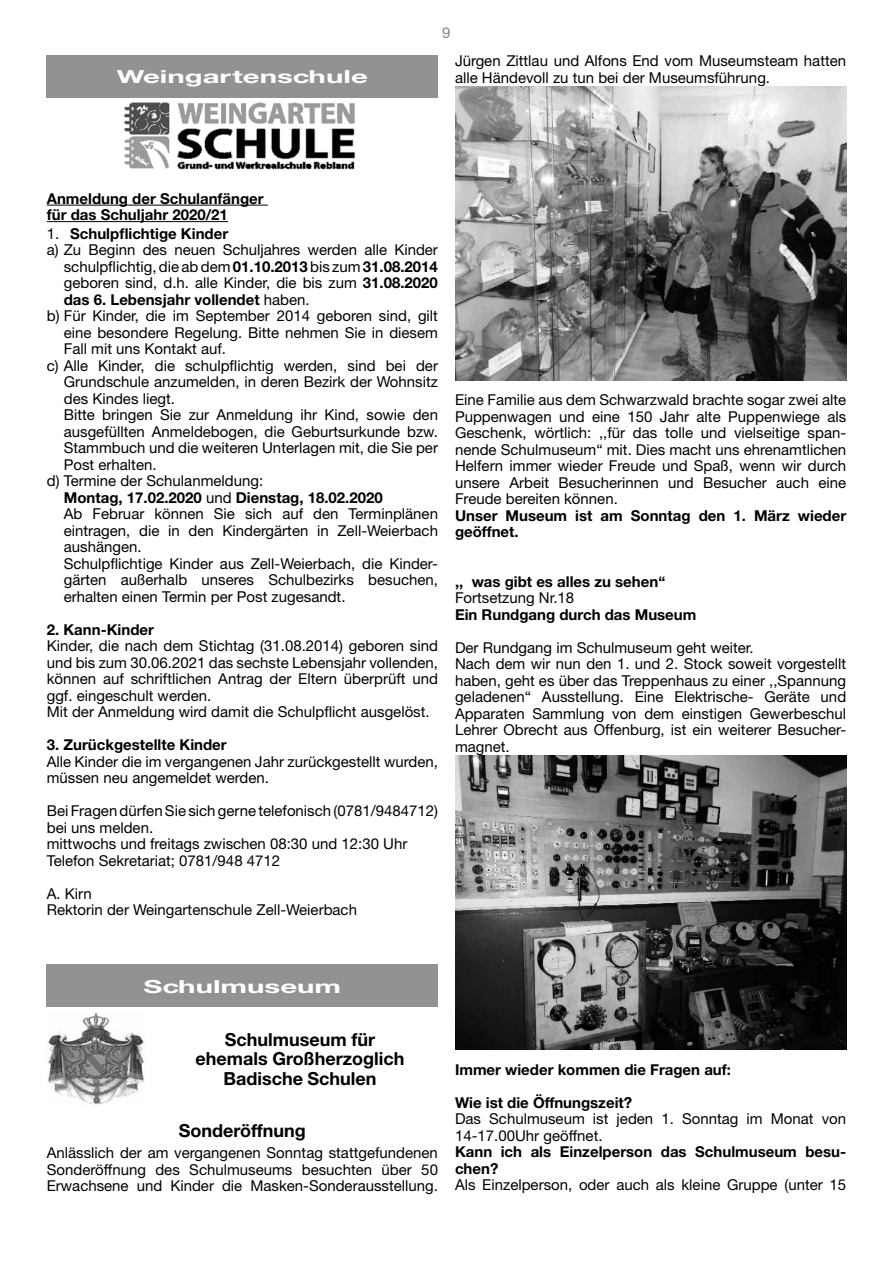
<style>
.page{position:relative;width:893px;height:1263px;background:#fff}
.page>*{position:absolute;margin:0;border:0;box-sizing:border-box;transform-origin:0 0}
.t1{font:700 18px/19.5px "Helvetica Neue";color:#000;text-align:center}
.t2{font:700 18px "Helvetica Neue CE";color:#fff;scale:1.63 1}
.t3{font:700 18px "Helvetica Neue LT Std";color:#000}
.t4{font:15px/16.5px "Helvetica Neue LT Std";color:#000}
.t5{font:700 15px/16.5px "Helvetica Neue LT Std";color:#000}
.t6{font:15px "Helvetica Neue LT Std";color:#878787}
.s1{font-weight:400}
.s2{font-weight:700}
</style>
<div class="page">
<hr style="left:47px;top:205px;width:221px;height:1px;background:#000">
<hr style="left:47px;top:221px;width:181px;height:1px;background:#000">
<img style="left:124px;top:102px;width:231px;height:68px">
<div style="left:47px;top:55px;width:391px;height:43px;background:#929292"></div>
<div style="left:47px;top:965px;width:391px;height:42px;background:#929292"></div>
<img style="left:48px;top:1012px;width:96px;height:93px">
<img style="left:455px;top:87px;width:391px;height:293px">
<img style="left:455px;top:756px;width:391px;height:294px">
<p class="t2" style="left:117px;top:66px;width:155px">Weingartenschule</p>
<p class="t6" style="left:442px;top:24px;width:10px">9</p>
<p class="t4" style="left:455px;top:52px;width:393px">Jürgen Zittlau und Alfons End vom Museumsteam hatten alle Händevoll zu tun bei der Museumsführung.</p>
<p class="t5" style="left:47px;top:190px;width:218px">Anmeldung der Schulanfänger für das Schuljahr 2020/21</p>
<p class="t5" style="left:47px;top:225px;width:183px"><span class="s1">1.</span> Schulpflichtige Kinder</p>
<p class="t4" style="left:47px;top:241px;width:393px">a) Zu Beginn des neuen Schuljahres werden alle Kinder</p>
<p class="t4" style="left:64px;top:258px;width:376px">schulpflichtig, die ab dem <span class="s2">01.10.2013</span> bis zum <span class="s2">31.08.2014</span></p>
<p class="t4" style="left:64px;top:274px;width:376px">geboren sind, d.h. alle Kinder, die bis zum <span class="s2">31.08.2020</span></p>
<p class="t5" style="left:64px;top:291px;width:247px">das 6. Lebensjahr vollendet <span class="s1">haben.</span></p>
<p class="t4" style="left:47px;top:307px;width:393px">b) Für Kinder, die im September 2014 geboren sind, gilt</p>
<p class="t4" style="left:64px;top:324px;width:376px">eine besondere Regelung. Bitte nehmen Sie in diesem</p>
<p class="t4" style="left:64px;top:340px;width:164px">Fall mit uns Kontakt auf.</p>
<p class="t4" style="left:47px;top:357px;width:393px">c) Alle Kinder, die schulpflichtig werden, sind bei der</p>
<p class="t4" style="left:64px;top:373px;width:376px">Grundschule anzumelden, in deren Bezirk der Wohnsitz</p>
<p class="t4" style="left:64px;top:390px;width:113px">des Kindes liegt.</p>
<p class="t4" style="left:64px;top:406px;width:376px">Bitte bringen Sie zur Anmeldung ihr Kind, sowie den</p>
<p class="t4" style="left:64px;top:423px;width:376px">ausgefüllten Anmeldebogen, die Geburtsurkunde bzw.</p>
<p class="t4" style="left:64px;top:439px;width:376px">Stammbuch und die weiteren Unterlagen mit, die Sie per</p>
<p class="t4" style="left:64px;top:456px;width:94px">Post erhalten.</p>
<p class="t4" style="left:47px;top:472px;width:218px">d) Termine der Schulanmeldung:</p>
<p class="t5" style="left:64px;top:489px;width:321px">Montag, 17.02.2020 <span class="s1">und</span> Dienstag, 18.02.2020</p>
<p class="t4" style="left:64px;top:505px;width:376px">Ab Februar können Sie sich auf den Terminplänen</p>
<p class="t4" style="left:64px;top:522px;width:376px">eintragen, die in den Kindergärten in Zell-Weierbach</p>
<p class="t4" style="left:64px;top:538px;width:79px">aushängen.</p>
<p class="t4" style="left:64px;top:555px;width:376px">Schulpflichtige Kinder aus Zell-Weierbach, die Kinder-</p>
<p class="t4" style="left:64px;top:571px;width:376px">gärten außerhalb unseres Schulbezirks besuchen,</p>
<p class="t4" style="left:64px;top:588px;width:283px">erhalten einen Termin per Post zugesandt.</p>
<p class="t5" style="left:47px;top:621px;width:109px">2. Kann-Kinder</p>
<p class="t4" style="left:47px;top:637px;width:393px">Kinder, die nach dem Stichtag (31.08.2014) geboren sind und bis zum 30.06.2021 das sechste Lebensjahr vollenden, können auf schriftlichen Antrag der Eltern überprüft und ggf. eingeschult werden.<br>Mit der Anmeldung wird damit die Schulpflicht ausgelöst.</p>
<p class="t5" style="left:47px;top:736px;width:181px">3. Zurückgestellte Kinder</p>
<p class="t4" style="left:47px;top:753px;width:393px">Alle Kinder die im vergangenen Jahr zurückgestellt wurden, müssen neu angemeldet werden.</p>
<p class="t4" style="left:47px;top:802px;width:393px">Bei Fragen dürfen Sie sich gerne telefonisch (0781/9484712) bei uns melden.<br>mittwochs und freitags zwischen 08:30 und 12:30 Uhr Telefon Sekretariat; 0781/948 4712</p>
<p class="t4" style="left:47px;top:885px;width:312px">A. Kirn<br>Rektorin der Weingartenschule Zell-Weierbach</p>
<p class="t4" style="left:455px;top:391px;width:393px;text-align:justify">Eine Familie aus dem Schwarzwald brachte sogar zwei alte Puppenwagen und eine 150 Jahr alte Puppenwiege als Geschenk, wörtlich: ,,für das tolle und vielseitige span&shy;nende Schulmuseum“ mit. Dies macht uns ehrenamtlichen Helfern immer wieder Freude und Spaß, wenn wir durch unsere Arbeit Besucherinnen und Besucher auch eine Freude bereiten können.</p>
<p class="t5" style="left:455px;top:507px;width:393px">Unser Museum ist am Sonntag den 1. März wieder geöffnet.</p>
<p class="t5" style="left:455px;top:573px;width:212px">,, was gibt es alles zu sehen“</p>
<p class="t4" style="left:455px;top:589px;width:121px">Fortsetzung Nr.18</p>
<p class="t5" style="left:455px;top:606px;width:243px">Ein Rundgang durch das Museum</p>
<p class="t4" style="left:455px;top:639px;width:393px">Der Rundgang im Schulmuseum geht weiter.<br>Nach dem wir nun den 1. und 2. Stock soweit vorgestellt haben, geht es über das Treppenhaus zu einer ,,Spannung geladenen“ Ausstellung. Eine Elektrische- Geräte und Apparaten Sammlung von dem einstigen Gewerbeschul Lehrer Obrecht aus Offenburg, ist ein weiterer Besucher&shy;magnet.</p>
<p class="t2" style="left:144px;top:975px;width:123px">Schulmuseum</p>
<p class="t1" style="left:196px;top:1029px;width:210px">Schulmuseum für ehemals Großherzoglich<br>Badische Schulen</p>
<p class="t3" style="left:179px;top:1120px;width:129px">Sonderöffnung</p>
<p class="t4" style="left:47px;top:1144px;width:393px;text-align:justify">Anlässlich der am vergangenen Sonntag stattgefundenen Sonderöffnung des Schulmuseums besuchten über 50<br>Erwachsene und Kinder die Masken-Sonderausstellung.</p>
<p class="t5" style="left:455px;top:1061px;width:277px">Immer wieder kommen die Fragen auf:</p>
<p class="t5" style="left:455px;top:1094px;width:179px">Wie ist die Öffnungszeit?</p>
<p class="t4" style="left:455px;top:1111px;width:393px">Das Schulmuseum ist jeden 1. Sonntag im Monat von<br>14-17.00Uhr geöffnet.</p>
<p class="t5" style="left:455px;top:1143px;width:393px">Kann ich als Einzelperson das Schulmuseum besu&shy;chen?</p>
<p class="t4" style="left:455px;top:1177px;width:393px">Als Einzelperson, oder auch als kleine Gruppe (unter 15</p>
</div>
